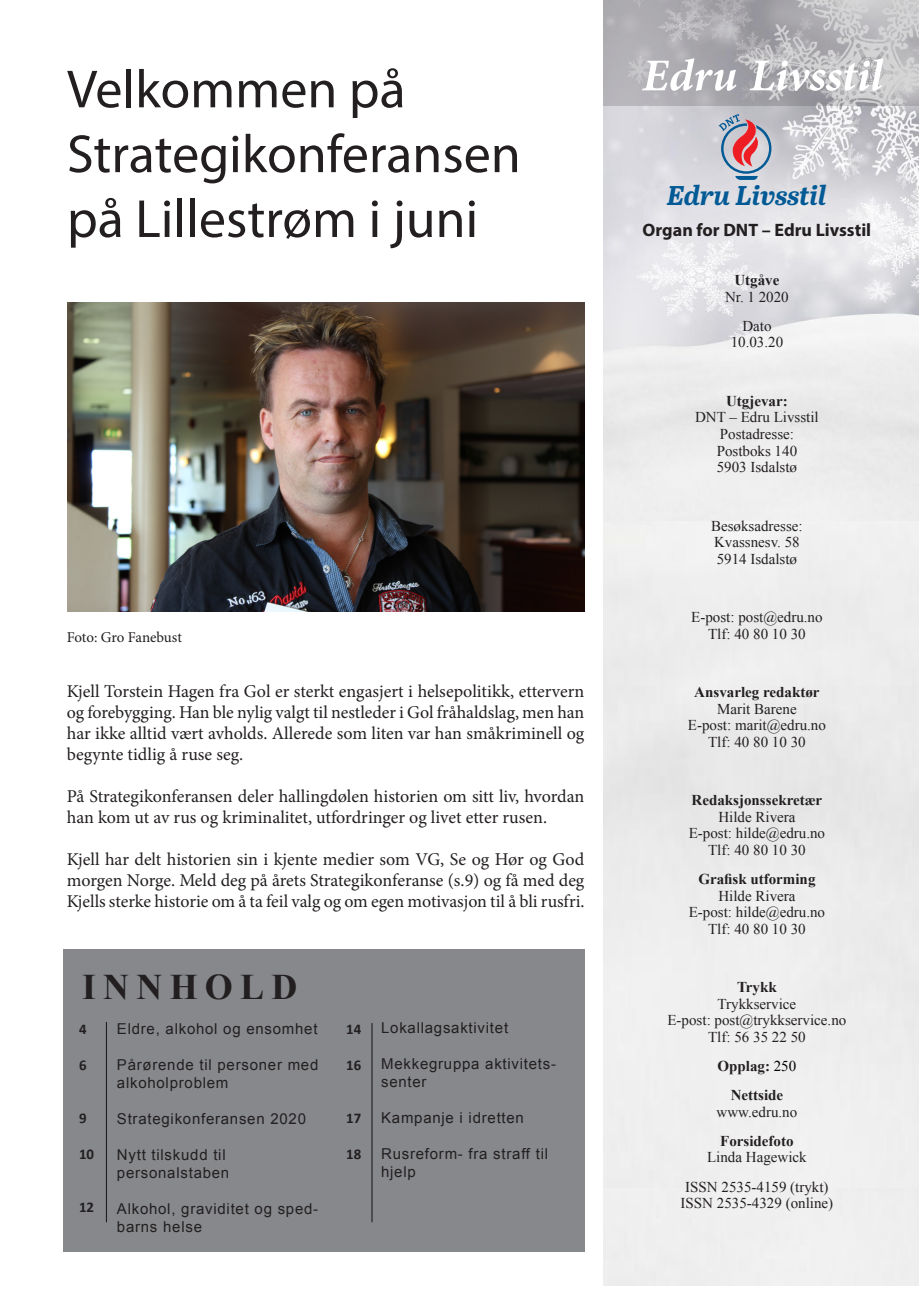
<style>
.page{position:relative;width:919px;height:1289px;background:#fff}
.page>*{position:absolute;margin:0;border:0;box-sizing:border-box;transform-origin:0 0}
.t1{font:54px/64.8px "Myriad Pro";color:#231f20}
.t2{font:700 36px "Times New Roman";letter-spacing:.2em;color:#231f20}
.t3{font:italic 700 27px "Abril Text";letter-spacing:-.005em;color:#015a95}
.Mellomtittel{font:18px/21px "Minion Pro";color:#231f20;text-align:justify}
.t4{font:700 18px "Myriad Pro";color:#231f20}
.Kontaktinfo{font:15px/16.5px "Times New Roman";color:#231f20;text-align:center}
.t5{font:15px/18px "Arial";letter-spacing:.05em;color:#231f20}
.t6{font:15px "Minion Pro";letter-spacing:-.01em;color:#231f20}
.Kontaktinfo-2{font:700 15px "Times New Roman";color:#231f20}
.t7{font:700 14.85px "Calibri";color:#231f20}
.s1{font-weight:700}
.s2{font-weight:400;color:#000}
</style>
<div class="page">
<img style="left:603px;top:106px;width:315px;height:1080px">
<svg style="left:718px;top:114px;width:53px;height:66px;background:#b7a0ad"></svg>
<div style="left:63px;top:948px;width:521px;height:303px;background:#86888b"></div>
<hr style="left:106px;top:1021px;width:1px;height:201px;background:#231f20">
<hr style="left:371px;top:1023px;width:1px;height:199px;background:#231f20">
<svg style="left:603px;top:0;width:315px;height:106px;background:#b4b3b7"></svg>
<svg style="left:642px;top:58px;width:94px;height:33px"></svg>
<svg style="left:749px;top:58px;width:134px;height:33px"></svg>
<img style="left:67px;top:302px;width:517px;height:310px">
<p class="t1" style="left:67px;top:56px;width:340px">Velkommen på</p>
<p class="t1" style="left:67px;top:121px;width:455px">Strategikonferansen på Lillestrøm i juni</p>
<p class="t6" style="left:67px;top:627px;width:117px">Foto: Gro Fanebust</p>
<p class="Mellomtittel" style="left:67px;top:681px;width:519px">Kjell Torstein Hagen fra Gol er sterkt engasjert i helsepolitikk, ettervern og forebygging. Han ble nylig valgt til nestleder i Gol fråhaldslag, men han har ikke alltid vært avholds. Allerede som liten var han småkriminell og begynte tidlig å ruse seg.</p>
<p class="Mellomtittel" style="left:67px;top:786px;width:519px">På Strategikonferansen deler hallingdølen historien om sitt liv, hvordan han kom ut av rus og kriminalitet, utfordringer og livet etter rusen.</p>
<p class="Mellomtittel" style="left:67px;top:849px;width:519px">Kjell har delt historien sin i kjente medier som VG, Se og Hør og God morgen Norge. Meld deg på årets Strategikonferanse (s.9) og få med deg Kjells sterke historie om å ta feil valg og om egen motivasjon til å bli rusfri.</p>
<p class="t2" style="left:82px;top:962px;width:217px">INNHOLD</p>
<p class="t7" style="left:79px;top:1018px;width:9px">4</p>
<p class="t7" style="left:79px;top:1054px;width:9px">6</p>
<p class="t5" style="left:117px;top:1019px;width:202px">Eldre, alkohol og ensomhet</p>
<p class="t5" style="left:117px;top:1055px;width:203px">Pårørende til personer med alkoholproblem</p>
<p class="t5" style="left:117px;top:1109px;width:191px">Strategikonferansen 2020</p>
<p class="t5" style="left:117px;top:1145px;width:110px">Nytt tilskudd til</p>
<p class="t5" style="left:117px;top:1163px;width:114px">personalstaben</p>
<p class="t5" style="left:117px;top:1199px;width:203px">Alkohol, graviditet og sped&shy;barns helse</p>
<p class="t7" style="left:79px;top:1107px;width:9px">9</p>
<p class="t7" style="left:79px;top:1143px;width:17px">10</p>
<p class="t7" style="left:79px;top:1196px;width:17px">12</p>
<p class="t7" style="left:346px;top:1018px;width:17px">14</p>
<p class="t7" style="left:346px;top:1054px;width:17px">16</p>
<p class="t7" style="left:346px;top:1107px;width:17px">17</p>
<p class="t7" style="left:346px;top:1143px;width:17px">18</p>
<p class="t5" style="left:381px;top:1018px;width:128px">Lokallagsaktivitet</p>
<p class="t5" style="left:381px;top:1054px;width:176px">Mekkegruppa aktivitets-</p>
<p class="t5" style="left:381px;top:1072px;width:47px">senter</p>
<p class="t5" style="left:381px;top:1108px;width:144px">Kampanje i idretten</p>
<p class="t5" style="left:381px;top:1144px;width:168px">Rusreform- fra straff til hjelp</p>
<p class="t3" style="left:667px;top:176px;width:161px">Edru Livsstil</p>
<p class="t4" style="left:642px;top:218px;width:230px">Organ for DNT – Edru Livsstil</p>
<p class="Kontaktinfo" style="left:725px;top:272px;width:65px"><span class="s1">Utgåve<br></span>Nr. 1 2020</p>
<p class="Kontaktinfo" style="left:730px;top:317px;width:54px">Dato<br>10.03.20</p>
<p class="Kontaktinfo" style="left:695px;top:392px;width:125px"><span class="s1">Utgjevar:<br></span>DNT – Edru Livsstil<br>Postadresse:<br>Postboks 140<br>5903 Isdalstø</p>
<p class="Kontaktinfo" style="left:711px;top:517px;width:93px;text-align:left">Besøksadresse:<br>Kvassnesv. 58<br>5914 Isdalstø</p>
<p class="Kontaktinfo" style="left:691px;top:608px;width:133px">E-post: post@edru.no<br>Tlf: 40 80 10 30</p>
<p class="Kontaktinfo" style="left:687px;top:683px;width:139px"><span class="s1">Ansvarleg redaktør<br></span>Marit Barene<br>E-post: marit@edru.no<br>Tlf: 40 80 10 30</p>
<p class="Kontaktinfo" style="left:688px;top:791px;width:138px"><span class="s1">Redaksjonssekretær<br></span>Hilde Rivera<br>E-post: hilde@edru.no<br>Tlf: 40 80 10 30</p>
<p class="Kontaktinfo" style="left:688px;top:870px;width:138px"><span class="s1">Grafisk utforming<br></span>Hilde Rivera<br>E-post: hilde@edru.no<br>Tlf: 40 80 10 30</p>
<p class="Kontaktinfo" style="left:667px;top:978px;width:180px"><span class="s1">Trykk<br></span>Trykkservice<br>E-post: post@trykkservice.no<br>Tlf: 56 35 22 50</p>
<p class="Kontaktinfo-2" style="left:717px;top:1055px;width:80px">Opplag: <span class="s2">250</span></p>
<p class="Kontaktinfo" style="left:716px;top:1086px;width:82px"><span class="s1">Nettside </span>www.edru.no</p>
<p class="Kontaktinfo" style="left:707px;top:1132px;width:101px"><span class="s1">Forsidefoto<br></span>Linda Hagewick</p>
<p class="Kontaktinfo" style="left:680px;top:1178px;width:154px">ISSN 2535-4159 (trykt)<br>ISSN 2535-4329 (online)</p>
</div>
